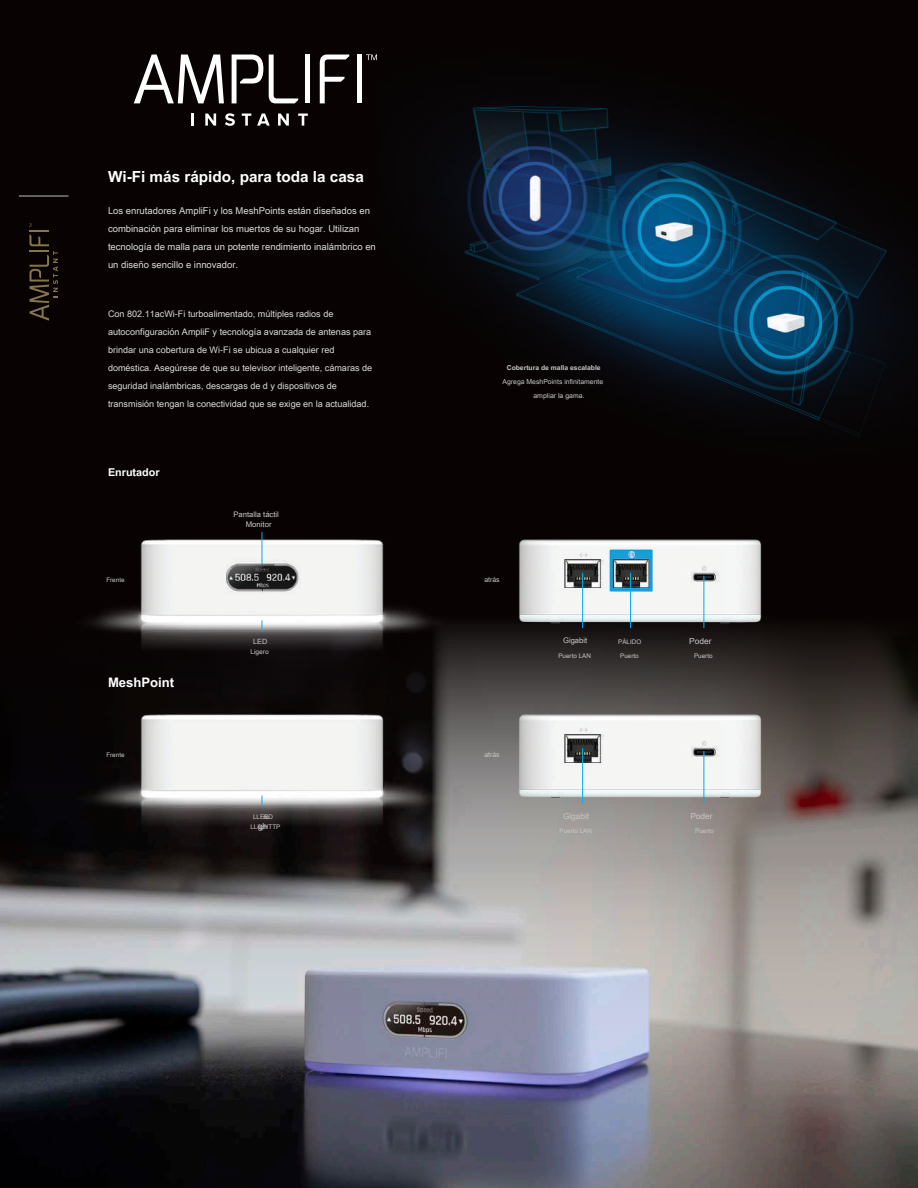
<style>
.page{position:relative;width:918px;height:1188px;background:#080302}
.page>*{position:absolute;margin:0;border:0;box-sizing:border-box;transform-origin:0 0}
.t1{font:700 15.3px "Arial Unicode MS";color:#fff}
.t2{font:700 13.2px "Arial Unicode MS";color:#fff}
.t3{font:700 10.8px "Arial Unicode MS";color:#fff}
.t4{font:9.45px/18px "Arial Unicode MS";color:#dadada}
.t5{font:9px/18px "Arial Unicode MS";color:#dadada}
.t6{font:8.4px "Arial Unicode MS";color:#c6c6c6}
.t7{font:8.25px "Arial Unicode MS";color:#c6c6c6}
.t8{font:7.8px "Arial Unicode MS";color:#c6c6c6}
.t9{font:7.65px "Arial Unicode MS";color:#c6c6c6}
.t10{font:7.2px "Arial Unicode MS";color:#c6c6c6}
.t11{font:6.9px/13.8px "Arial Unicode MS";color:#c6c6c6}
.t12{font:700 6.75px "Arial Unicode MS";color:#c6c6c6}
.t13{font:6.6px "Arial Unicode MS";color:#c6c6c6}
.t14{font:6.3px/13.8px "Arial Unicode MS";color:#c6c6c6;text-align:center}
.s1{font-size:8.4px}
</style>
<div class="page">
<hr style="left:19px;top:196px;width:50px;height:1px;background:#bcbdc0">
<hr style="left:29px;top:230px;width:20px;height:2px;background:#85764e">
<svg style="left:29px;top:223px;width:3px;height:5px"></svg>
<svg style="left:29px;top:234px;width:29px;height:87px"></svg>
<img style="left:0;top:624px;width:918px;height:564px">
<img style="left:76px;top:536px;width:372px;height:133px">
<hr style="left:262px;top:532px;width:1px;height:32px;background:#00aeef">
<img style="left:454px;top:539px;width:372px;height:130px">
<hr style="left:582px;top:573px;width:1px;height:55px;background:#00aeef">
<hr style="left:630px;top:573px;width:1px;height:55px;background:#00aeef">
<hr style="left:704px;top:576px;width:1px;height:52px;background:#00aeef">
<img style="left:76px;top:712px;width:372px;height:132px">
<img style="left:454px;top:712px;width:372px;height:132px">
<hr style="left:582px;top:748px;width:1px;height:55px;background:#00aeef">
<hr style="left:704px;top:751px;width:1px;height:52px;background:#00aeef">
<div style="left:305px;top:55px;width:5px;height:48px;background:#fff"></div>
<div style="left:357px;top:55px;width:5px;height:48px;background:#fff"></div>
<svg style="left:269px;top:55px;width:29px;height:48px"></svg>
<svg style="left:232px;top:55px;width:31px;height:48px"></svg>
<svg style="left:320px;top:55px;width:29px;height:48px"></svg>
<svg style="left:134px;top:55px;width:90px;height:48px"></svg>
<svg style="left:192px;top:114px;width:2px;height:12px"></svg>
<svg style="left:205px;top:114px;width:11px;height:12px"></svg>
<svg style="left:225px;top:113px;width:10px;height:13px"></svg>
<svg style="left:242px;top:114px;width:9px;height:12px"></svg>
<svg style="left:257px;top:114px;width:13px;height:12px"></svg>
<svg style="left:278px;top:114px;width:11px;height:12px"></svg>
<svg style="left:298px;top:114px;width:10px;height:12px"></svg>
<img style="left:369px;top:54px;width:544px;height:383px">
<h1 class="t1" style="left:108px;top:166px;width:257px">Wi-Fi más rápido, para toda la casa</h1>
<p class="t4" style="left:108px;top:201px;width:269px">Los enrutadores AmpliFi y los MeshPoints están diseñados en combinación para eliminar los muertos de su hogar. Utilizan tecnología de malla para un potente rendimiento inalámbrico en un diseño sencillo e innovador.</p>
<p class="t5" style="left:108px;top:304px;width:266px">Con 802.11acWi-Fi turboalimentado, múltiples radios de autoconfiguración AmpliF y tecnología avanzada de antenas para brindar una cobertura de Wi-Fi se ubicua a cualquier red doméstica. Asegúrese de que su televisor inteligente, cámaras de seguridad inalámbricas, descargas de d y dispositivos de transmisión tengan la conectividad que se exige en la actualidad.</p>
<p class="t3" style="left:108px;top:464px;width:53px">Enrutador</p>
<p class="t9" style="left:234px;top:509px;width:47px">Pantalla táctil</p>
<p class="t8" style="left:246px;top:519px;width:27px">Monitor</p>
<p class="t12" style="left:507px;top:363px;width:95px">Cobertura de malla escalable</p>
<p class="t11" style="left:533px;top:374px;width:71px;text-indent:-31px">Agrega MeshPoints infinitamente ampliar la gama.</p>
<p class="t14" style="left:106px;top:573px;width:20px">Frente</p>
<p class="t11" style="left:484px;top:573px;width:17px">atrás</p>
<h2 class="t2" style="left:108px;top:673px;width:68px">MeshPoint</h2>
<p class="t10" style="left:253px;top:636px;width:16px">LED</p>
<p class="t13" style="left:250px;top:647px;width:20px">Ligero</p>
<p class="t14" style="left:106px;top:748px;width:20px">Frente</p>
<p class="t11" style="left:484px;top:748px;width:17px">atrás</p>
<p class="t14" style="left:253px;top:810px;width:21px">LLEED</p>
<p class="t13" style="left:263px;top:812px;width:7px">re</p>
<p class="t14" style="left:250px;top:820px;width:32px">LLiig<span class="s1">gh</span>HTTP</p>
<p class="t9" style="left:563px;top:635px;width:26px">Gigabit</p>
<p class="t14" style="left:618px;top:634px;width:25px">PÁLIDO<br>Puerto</p>
<p class="t6" style="left:689px;top:635px;width:24px">Poder</p>
<p class="t14" style="left:558px;top:648px;width:34px">Puerto LAN</p>
<p class="t14" style="left:694px;top:648px;width:20px">Puerto</p>
<p class="t7" style="left:563px;top:810px;width:28px">Gigabit</p>
<p class="t14" style="left:559px;top:823px;width:34px">Puerto LAN</p>
<p class="t6" style="left:690px;top:810px;width:24px">Poder</p>
<p class="t14" style="left:695px;top:823px;width:20px">Puerto</p>
</div>
